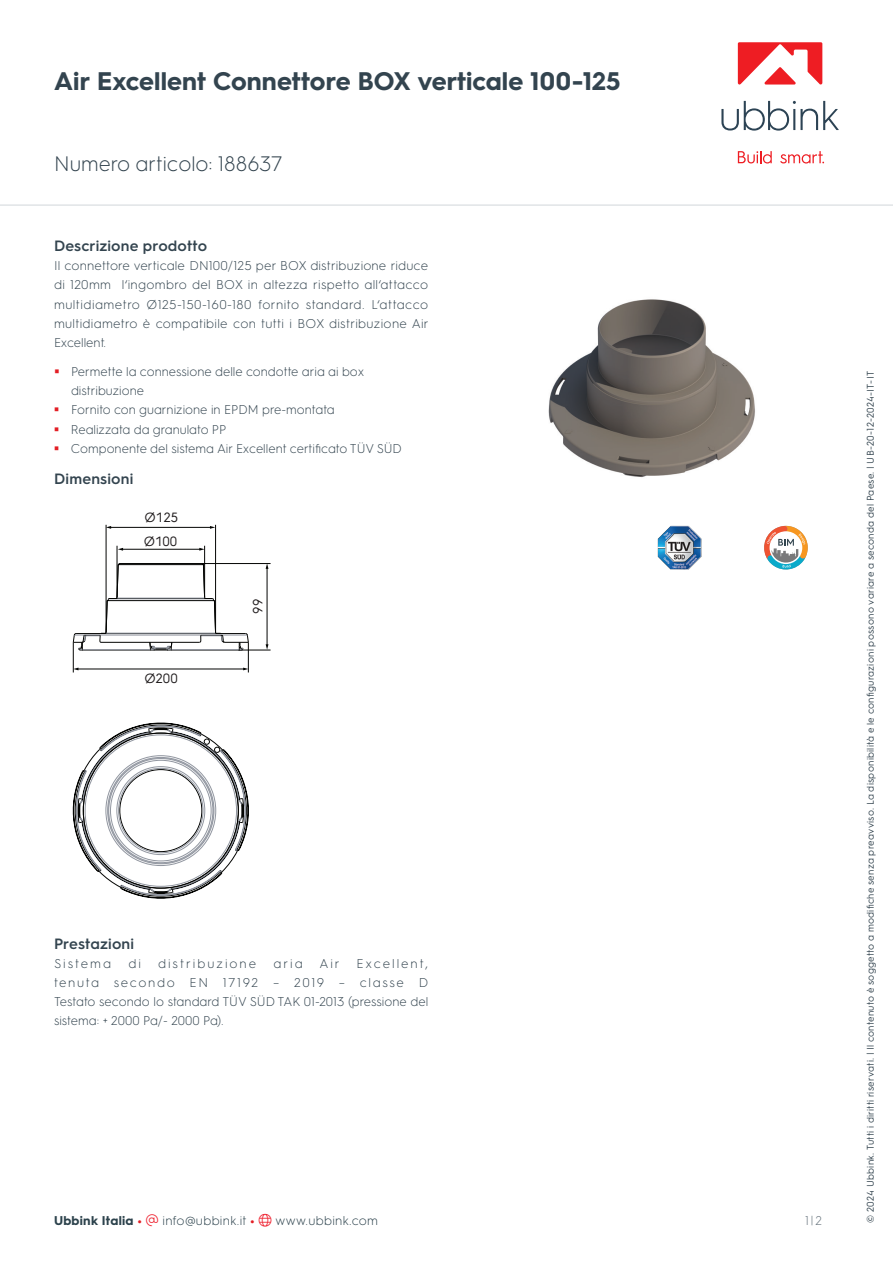
<style>
.page{position:relative;width:893px;height:1263px;background:#fff}
.page>*{position:absolute;margin:0;border:0;box-sizing:border-box;transform-origin:0 0}
.t1{font:700 25.5px "HGS3";letter-spacing:.005em;color:#33444f}
.t2{font:300 21px "HGS3";color:#33444f}
.t3{font:600 15px "HGS3";letter-spacing:.01em;color:#33444f}
.t4{font:13.5px "HGS3";color:#211d1e}
.t5{font:300 12.75px/19.2px "HGS3";color:#33444f;text-align:justify}
.t6{font:300 12.75px "HGS3";letter-spacing:.02em;color:#2c424c}
.t7{font:300 12.75px "HGS3";letter-spacing:.155em;color:#33444f}
.t8{font:300 12.75px "HGS3";color:#66737c}
.t9{font:9.75px "HGS3";letter-spacing:.025em;color:#33444f}
.s1{font-weight:700}
.s2{font-weight:700;color:#e31e25}
.s3{color:#ee1f2d}
</style>
<div class="page">
<svg style="left:764px;top:525px;width:44px;height:45px"></svg>
<img style="left:658px;top:526px;width:43px;height:44px">
<img style="left:548px;top:299px;width:207px;height:179px">
<hr style="left:106px;top:525px;width:1px;height:108px;background:#040503">
<hr style="left:117px;top:546px;width:1px;height:52px;background:#040503">
<hr style="left:238px;top:650px;width:33px;height:1px;background:#040503">
<hr style="left:204px;top:546px;width:1px;height:52px;background:#040503">
<hr style="left:202px;top:563px;width:69px;height:1px;background:#040503">
<hr style="left:215px;top:525px;width:1px;height:108px;background:#040503">
<hr style="left:122px;top:549px;width:78px;height:1px;background:#040503">
<svg style="left:199px;top:548px;width:6px;height:3px"></svg>
<hr style="left:110px;top:527px;width:101px;height:1px;background:#040503">
<svg style="left:106px;top:526px;width:5px;height:3px"></svg>
<hr style="left:267px;top:568px;width:1px;height:77px;background:#040503">
<svg style="left:266px;top:644px;width:2px;height:6px"></svg>
<svg style="left:72px;top:562px;width:183px;height:337px"></svg>
<hr style="left:0;top:204px;width:893px;height:2px;background:#e1e4e6">
<svg style="left:721px;top:101px;width:118px;height:30px"></svg>
<svg style="left:738px;top:151px;width:34px;height:13px"></svg>
<svg style="left:780px;top:151px;width:44px;height:13px"></svg>
<svg style="left:738px;top:42px;width:84px;height:43px"></svg>
<h1 class="t1" style="left:54px;top:63px;width:568px">Air Excellent Connettore BOX verticale 100-125</h1>
<h2 class="t2" style="left:54px;top:150px;width:230px">Numero articolo: 188637</h2>
<p class="t3" style="left:54px;top:235px;width:155px">Descrizione prodotto</p>
<p class="t5" style="left:54px;top:255px;width:376px">Il connettore verticale DN100/125 per BOX distribuzione riduce di 120mm l‘ingombro del BOX in altezza rispetto all‘attacco multidiametro Ø125-150-160-180 fornito standard. L‘attacco multidiametro è compatibile con tutti i BOX distribuzione Air Excellent.</p>
<p class="t5" style="left:71px;top:361px;width:333px;text-align:left">Permette la connessione delle condotte aria ai box distribuzione<br>Fornito con guarnizione in EPDM pre-montata<br>Realizzata da granulato PP<br>Componente del sistema Air Excellent certificato TÜV SÜD</p>
<p class="t3" style="left:54px;top:468px;width:81px">Dimensioni</p>
<p class="t4" style="left:145px;top:508px;width:35px">Ø125</p>
<p class="t4" style="left:144px;top:531px;width:35px">Ø100</p>
<p class="t4" style="left:145px;top:669px;width:35px">Ø200</p>
<p class="t4" style="left:248px;top:614px;width:16px;rotate:-90deg">99</p>
<p class="t3" style="left:54px;top:933px;width:82px">Prestazioni</p>
<p class="t7" style="left:54px;top:955px;width:59px">Sistema</p>
<p class="t5" style="left:128px;top:953px;width:14px">di</p>
<p class="t7" style="left:158px;top:955px;width:100px">distribuzione</p>
<p class="t5" style="left:273px;top:953px;width:31px">aria</p>
<p class="t5" style="left:319px;top:953px;width:22px">Air</p>
<p class="t5" style="left:54px;top:953px;width:376px;text-indent:302px">Excellent, tenuta secondo EN 17192 – 2019 – classe D Testato secondo lo standard TÜV SÜD TAK 01-2013 (pressione del sistema: + 2000 Pa/- 2000 Pa).</p>
<p class="t6" style="left:54px;top:1211px;width:326px"><span class="s1">Ubbink Italia</span> <span class="s2">•</span> <span class="s3">▼</span> info@ubbink.it <span class="s2">•</span> <span class="s3">●□</span> www.ubbink.com</p>
<p class="t8" style="left:805px;top:1211px;width:18px">1|2</p>
<p class="t9" style="left:864px;top:1222px;width:853px;rotate:-90deg">© 2024 Ubbink. Tutti i diritti riservati. | Il contenuto è soggetto a modifiche senza preavviso. La disponibilità e le configurazioni possono variare a seconda del Paese. | UB-20-12-2024-IT-IT</p>
</div>
